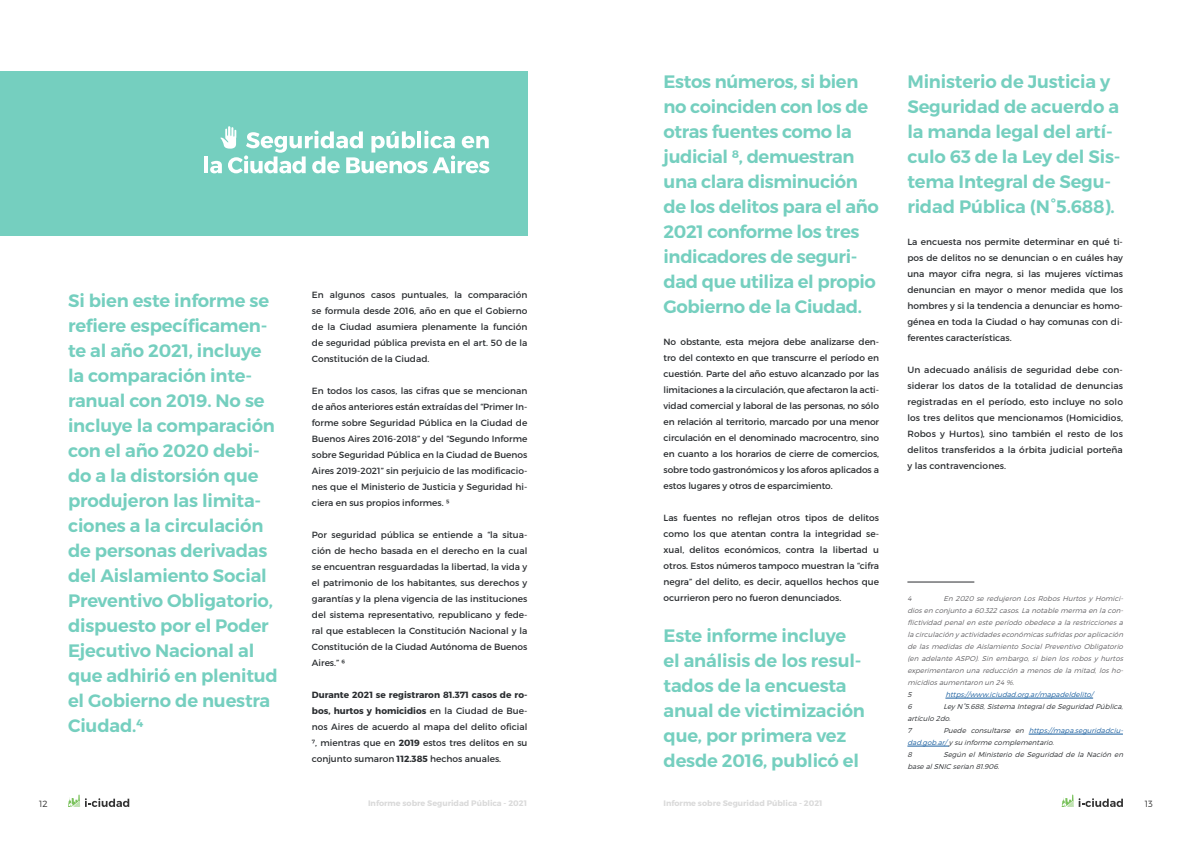
<style>
.page{position:relative;width:1191px;height:842px;background:#fff}
.page>*{position:absolute;margin:0;border:0;box-sizing:border-box;transform-origin:0 0}
.t1{font:600 18px/25px "Montserrat";letter-spacing:-.01em;color:#75cfbf}
.t2{font:9px/16px "Montserrat";color:#292c2f;text-align:justify}
.t3{font:300 9px "Montserrat";color:#333}
.t4{font:700 8px "Montserrat";color:#dadada}
.t5{font:italic 300 7px/12px "Montserrat";color:#605f62;text-align:justify}
.t6{font:italic 300 7px/12px "Montserrat";color:#292c2f}
.t7{font:italic 300 7px "Montserrat";color:#175d9e}
.s1{font-weight:700}
.s2{color:#175d9e}
</style>
<div class="page">
<svg style="left:68px;top:794px;width:61px;height:13px"></svg>
<svg style="left:1061px;top:794px;width:62px;height:13px"></svg>
<div style="left:0;top:71px;width:527px;height:164px;background:#75cfbf"></div>
<hr style="left:204px;top:156px;width:4px;height:17px;background:#fff">
<svg style="left:210px;top:126px;width:279px;height:47px"></svg>
<hr style="left:945px;top:698px;width:148px;height:1px;background:#175d9e">
<hr style="left:1028px;top:734px;width:95px;height:1px;background:#175d9e">
<hr style="left:907px;top:746px;width:42px;height:1px;background:#175d9e">
<hr style="left:907px;top:582px;width:67px;height:1px;background:#2a2c30">
<p class="t1" style="left:68px;top:288px;width:211px">Si bien este informe se refiere específicamen&shy;te al año 2021, incluye la comparación inte&shy;ranual con 2019. No se incluye la comparación con el año 2020 debi&shy;do a la distorsión que produjeron las limita&shy;ciones a la circulación de personas derivadas del Aislamiento Social<br>Preventivo Obligatorio, dispuesto por el Poder<br>Ejecutivo Nacional al que adhirió en plenitud el Gobierno de nuestra<br>Ciudad.4</p>
<p class="t2" style="left:312px;top:287px;width:217px">En algunos casos puntuales, la comparación se formula desde 2016, año en que el Gobierno de la Ciudad asumiera plenamente la función de seguridad pública prevista en el art. 50 de la Constitución de la Ciudad.</p>
<p class="t2" style="left:312px;top:383px;width:217px">En todos los casos, las cifras que se mencionan de años anteriores están extraídas del “Primer In&shy;forme sobre Seguridad Pública en la Ciudad de Buenos Aires 2016-2018” y del “Segundo Informe sobre Seguridad Pública en la Ciudad de Buenos Aires 2019-2021” sin perjuicio de las modificacio&shy;nes que el Ministerio de Justicia y Seguridad hi&shy;ciera en sus propios informes. 5</p>
<p class="t2" style="left:312px;top:527px;width:217px">Por seguridad pública se entiende a “la situa&shy;ción de hecho basada en el derecho en la cual se encuentran resguardadas la libertad, la vida y el patrimonio de los habitantes, sus derechos y garantías y la plena vigencia de las instituciones del sistema representativo, republicano y fede&shy;ral que establecen la Constitución Nacional y la Constitución de la Ciudad Autónoma de Buenos Aires.” 6</p>
<p class="t2" style="left:312px;top:687px;width:217px"><span class="s1">Durante 2021 se registraron 81.371 casos de ro&shy;bos, hurtos y homicidios</span> en la Ciudad de Bue&shy;nos Aires de acuerdo al mapa del delito oficial 7, mientras que en <span class="s1">2019</span> estos tres delitos en su conjunto sumaron <span class="s1">112.385</span> hechos anuales.</p>
<p class="t1" style="left:663px;top:70px;width:217px">Estos números, si bien no coinciden con los de otras fuentes como la judicial 8, demuestran una clara disminución de los delitos para el año<br>2021 conforme los tres indicadores de seguri&shy;dad que utiliza el propio<br>Gobierno de la Ciudad.</p>
<p class="t2" style="left:663px;top:334px;width:217px">No obstante, esta mejora debe analizarse den&shy;tro del contexto en que transcurre el período en cuestión. Parte del año estuvo alcanzado por las limitaciones a la circulación, que afectaron la acti&shy;vidad comercial y laboral de las personas, no sólo en relación al territorio, marcado por una menor circulación en el denominado macrocentro, sino en cuanto a los horarios de cierre de comercios, sobre todo gastronómicos y los aforos aplicados a estos lugares y otros de esparcimiento.</p>
<p class="t2" style="left:663px;top:510px;width:217px">Las fuentes no reflejan otros tipos de delitos como los que atentan contra la integridad se&shy;xual, delitos económicos, contra la libertad u otros. Estos números tampoco muestran la “cifra negra” del delito, es decir, aquellos hechos que ocurrieron pero no fueron denunciados.</p>
<p class="t1" style="left:663px;top:624px;width:203px">Este informe incluye el análisis de los resul&shy;tados de la encuesta anual de victimización que, por primera vez desde 2016, publicó el</p>
<p class="t1" style="left:907px;top:70px;width:215px">Ministerio de Justicia y<br>Seguridad de acuerdo a la manda legal del artí&shy;culo 63 de la Ley del Sis&shy;tema Integral de Segu&shy;ridad Pública (N°5.688).</p>
<p class="t2" style="left:907px;top:234px;width:217px">La encuesta nos permite determinar en qué ti&shy;pos de delitos no se denuncian o en cuáles hay una mayor cifra negra, si las mujeres víctimas denuncian en mayor o menor medida que los hombres y si la tendencia a denunciar es homo&shy;génea en toda la Ciudad o hay comunas con di&shy;ferentes características.</p>
<p class="t2" style="left:907px;top:362px;width:217px">Un adecuado análisis de seguridad debe con&shy;siderar los datos de la totalidad de denuncias registradas en el período, esto incluye no solo los tres delitos que mencionamos (Homicidios, Robos y Hurtos), sino también el resto de los delitos transferidos a la órbita judicial porteña y las contravenciones.</p>
<p class="t5" style="left:907px;top:593px;width:219px;text-indent:36px">En 2020 se redujeron Los Robos Hurtos y Homici&shy;diosen conjunto a 60.322 casos.La notable merma en la con&shy;flictividad penalen este período obedece a la restriccionesa la circulación y actividadeseconómicassufridasporaplicación de las medidas de Aislamiento Social Preventivo Obligatorio (en adelante ASPO). Sin embargo, si bien los robos y hurtos experimentaron una reducción a menos de la mitad, los ho&shy;micidiosaumentaron un 24 %.</p>
<p class="t6" style="left:907px;top:689px;width:8px">5</p>
<p class="t7" style="left:945px;top:691px;width:149px">https://www.iciudad.org.ar/mapadeldelito/</p>
<p class="t6" style="left:907px;top:701px;width:8px">6</p>
<p class="t5" style="left:907px;top:593px;width:8px">4</p>
<p class="t6" style="left:907px;top:701px;width:219px;text-indent:36px">Ley N°5.688,Sistema Integralde Seguridad Pública, artículo 2do.</p>
<p class="t6" style="left:907px;top:725px;width:8px">7</p>
<p class="t6" style="left:907px;top:725px;width:219px;text-indent:36px">Puede consultarse en <span class="s2">https://mapa.seguridadciu&shy;dad.gob.ar/</span> y su informe complementario.</p>
<p class="t6" style="left:907px;top:749px;width:8px">8</p>
<p class="t6" style="left:907px;top:749px;width:219px;text-indent:36px">Según el Ministerio de Seguridad de la Nación en base alSNIC serian 81.906.</p>
<p class="t3" style="left:39px;top:798px;width:10px">12</p>
<p class="t4" style="left:368px;top:798px;width:160px">Informe sobre Seguridad Pública - 2021</p>
<p class="t4" style="left:663px;top:798px;width:160px">Informe sobre Seguridad Pública - 2021</p>
<p class="t3" style="left:1144px;top:798px;width:10px">13</p>
</div>
